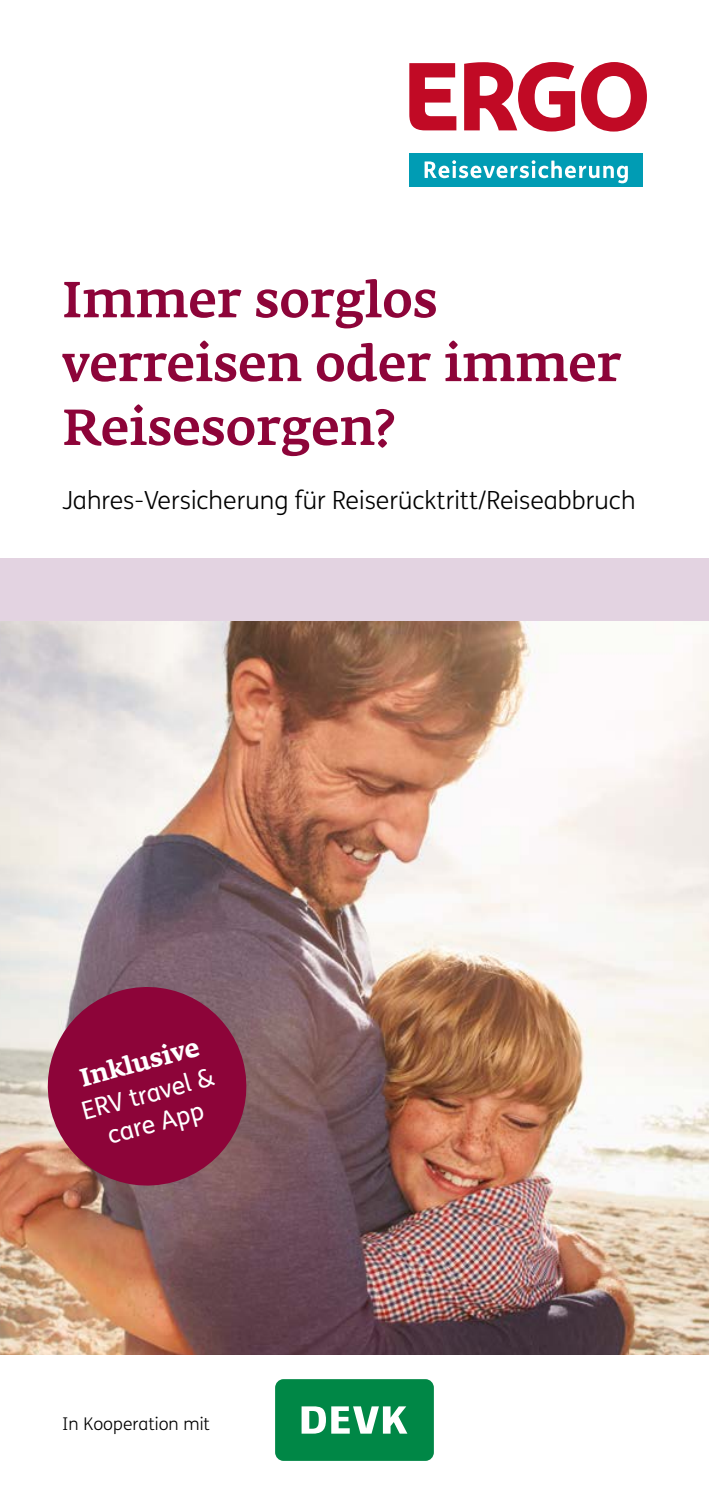
<style>
.page{position:relative;width:709px;height:1489px;background:#fff}
.page>*{position:absolute;margin:0;border:0;box-sizing:border-box;transform-origin:0 0}
.t1{font:500 50px/63.8px "Fedra Serif A Pro";color:#8d0439}
.t2{font:300 25px "FS Me";color:#000}
.t3{font:25px/30px "FS Me";color:#fff;text-align:center}
.t4{font:700 25px "Fedra Serif A Pro";color:#fff}
.t5{font:300 17.5px "FS Me";color:#000}
</style>
<div class="page">
<img style="left:0;top:620px;width:709px;height:734px">
<svg style="left:37px;top:976px;width:220px;height:220px;background:#943253"></svg>
<div style="left:0;top:558px;width:709px;height:62px;background:#e3d3e1"></div>
<svg style="left:581px;top:62px;width:66px;height:70px"></svg>
<svg style="left:464px;top:62px;width:111px;height:69px"></svg>
<svg style="left:409px;top:63px;width:47px;height:67px"></svg>
<div style="left:409px;top:153px;width:234px;height:33px;background:#009cb4"></div>
<svg style="left:424px;top:160px;width:204px;height:23px"></svg>
<div style="left:275px;top:1378px;width:159px;height:82px;background:#008746;border-radius:9px"></div>
<svg style="left:301px;top:1406px;width:106px;height:27px"></svg>
<h1 class="t1" style="left:62px;top:268px;width:560px">Immer sorglos verreisen oder immer<br>Reisesorgen?</h1>
<p class="t2" style="left:62px;top:483px;width:575px">Jahres-Versicherung für Reiserücktritt/Reiseabbruch</p>
<p class="t4" style="left:77px;top:1064px;width:124px;rotate:-15deg">Inklusive</p>
<p class="t3" style="left:78px;top:1096px;width:138px;rotate:-15deg">ERV travel &amp; care App</p>
<p class="t5" style="left:62px;top:1411px;width:149px">In Kooperation mit</p>
</div>
